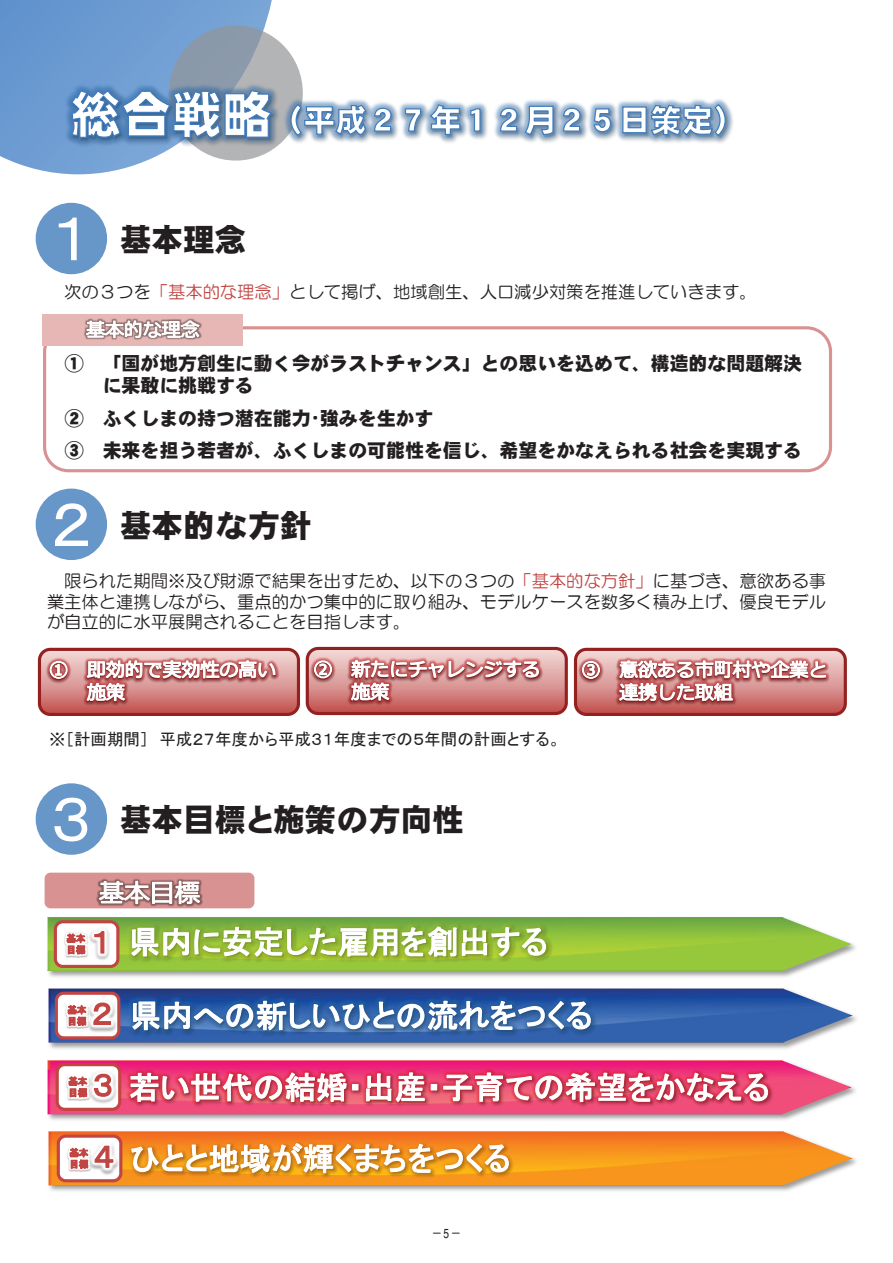
<style>
.page{position:relative;width:893px;height:1263px;background:#fff}
.page>*{position:absolute;margin:0;border:0;box-sizing:border-box;transform-origin:0 0}
.t1{font:63px "MS P Gothic";color:#fff}
.t2{font:31.5px "DH Gothic EB WINP RKSJ H";color:#231f20}
.t3{font:18.9px/22.6px "DF Gothic EB WIN RKSJ H";color:#231f20}
.t4{font:17.25px/20.9px "HG Maru Gothic MPRO";color:#231f20;text-align:justify}
.t5{font:16.5px "MS P Gothic";color:#231f20}
.t6{font:500 12.75px "Gothic BBB";color:#231f20;scale:.8 1}
.s1{color:#c14542}
</style>
<div class="page">
<svg style="left:0;top:0;width:272px;height:168px;background:#6d9cd1"></svg>
<svg style="left:169px;top:25px;width:134px;height:136px;background:#95a0ae"></svg>
<img style="left:31px;top:64px;width:271px;height:111px">
<img style="left:244px;top:80px;width:471px;height:86px">
<img style="left:716px;top:99px;width:17px;height:41px">
<svg style="left:70px;top:89px;width:203px;height:50px"></svg>
<svg style="left:290px;top:103px;width:436px;height:72px"></svg>
<div style="left:36px;top:203px;width:71px;height:71px;background:#6796c9;border-radius:50%"></div>
<div style="left:43px;top:326px;width:789px;height:146px;background:#fff;border:3px solid #d79291;border-radius:24px"></div>
<div style="left:42px;top:314px;width:201px;height:32px;background:#e6b7b5"></div>
<img style="left:84px;top:318px;width:118px;height:22px">
<svg style="left:86px;top:320px;width:114px;height:18px;background:#d1c1c0"></svg>
<div style="left:36px;top:489px;width:71px;height:71px;background:#6796c9;border-radius:50%"></div>
<div style="left:38px;top:648px;width:262px;height:68px;border:3px solid #922120;border-radius:11px"></div>
<img style="left:37px;top:655px;width:2px;height:17px">
<img style="left:37px;top:673px;width:32px;height:43px">
<img style="left:71px;top:715px;width:36px;height:1px">
<img style="left:109px;top:715px;width:38px;height:1px">
<svg style="left:39px;top:649px;width:250px;height:66px;background:#d18d8c"></svg>
<div style="left:306px;top:647px;width:262px;height:68px;border:3px solid #922120;border-radius:11px"></div>
<img style="left:289px;top:649px;width:7px;height:23px">
<img style="left:296px;top:651px;width:11px;height:21px">
<img style="left:289px;top:672px;width:2px;height:44px">
<img style="left:291px;top:672px;width:36px;height:44px">
<img style="left:329px;top:713px;width:5px;height:3px">
<img style="left:335px;top:713px;width:37px;height:3px">
<img style="left:373px;top:713px;width:39px;height:3px">
<svg style="left:307px;top:648px;width:257px;height:65px;background:#d18d8c"></svg>
<div style="left:574px;top:648px;width:273px;height:68px;border:3px solid #922120;border-radius:11px"></div>
<img style="left:559px;top:650px;width:7px;height:22px">
<img style="left:566px;top:652px;width:9px;height:20px">
<img style="left:845px;top:653px;width:2px;height:46px">
<img style="left:557px;top:672px;width:7px;height:43px">
<img style="left:559px;top:673px;width:5px;height:42px">
<img style="left:564px;top:672px;width:11px;height:40px">
<img style="left:566px;top:673px;width:17px;height:43px">
<img style="left:584px;top:714px;width:18px;height:2px">
<img style="left:603px;top:714px;width:112px;height:2px">
<img style="left:717px;top:714px;width:38px;height:2px">
<svg style="left:575px;top:649px;width:270px;height:65px;background:#d18f8e"></svg>
<div style="left:36px;top:783px;width:71px;height:72px;background:#6796c9;border-radius:50%"></div>
<img style="left:594px;top:943px;width:262px;height:34px">
<img style="left:45px;top:904px;width:17px;height:70px">
<svg style="left:48px;top:917px;width:803px;height:54px"></svg>
<img style="left:638px;top:988px;width:219px;height:58px">
<img style="left:49px;top:974px;width:589px;height:72px">
<img style="left:48px;top:978px;width:15px;height:68px">
<img style="left:148px;top:978px;width:470px;height:68px">
<img style="left:566px;top:980px;width:63px;height:66px">
<img style="left:567px;top:981px;width:59px;height:65px">
<img style="left:65px;top:976px;width:74px;height:70px">
<img style="left:84px;top:978px;width:64px;height:68px">
<img style="left:87px;top:979px;width:59px;height:67px">
<svg style="left:49px;top:989px;width:803px;height:53px"></svg>
<img style="left:47px;top:1060px;width:7px;height:59px">
<img style="left:746px;top:1114px;width:55px;height:7px">
<img style="left:85px;top:1049px;width:64px;height:70px">
<img style="left:88px;top:1050px;width:59px;height:69px">
<svg style="left:48px;top:1060px;width:803px;height:54px"></svg>
<img style="left:555px;top:1131px;width:302px;height:60px">
<img style="left:49px;top:1119px;width:506px;height:72px">
<img style="left:48px;top:1122px;width:17px;height:69px">
<img style="left:150px;top:1122px;width:385px;height:69px">
<img style="left:487px;top:1125px;width:55px;height:66px">
<img style="left:65px;top:1118px;width:78px;height:73px">
<img style="left:67px;top:1119px;width:74px;height:72px">
<img style="left:86px;top:1121px;width:64px;height:70px">
<img style="left:89px;top:1122px;width:59px;height:69px">
<svg style="left:49px;top:1132px;width:803px;height:53px;background:#f09d47"></svg>
<div style="left:45px;top:873px;width:209px;height:35px;background:#d79291;border-radius:6px"></div>
<img style="left:80px;top:872px;width:139px;height:58px">
<svg style="left:99px;top:881px;width:101px;height:23px;background:#ccb5b5"></svg>
<h1 class="t1" style="left:50px;top:207px;width:45px">１</h1>
<p class="t4" style="left:64px;top:281px;width:694px">次の３つを<span class="s1">「基本的な理念」</span>として掲げ、地域創生、人口減少対策を推進していきます。</p>
<h2 class="t2" style="left:120px;top:224px;width:127px">基本理念</h2>
<p class="t3" style="left:103px;top:352px;width:701px;text-indent:-38px">① 「国が地方創生に動く今がラストチャンス」との思いを込めて、構造的な問題解決に果敢に挑戦する</p>
<p class="t3" style="left:103px;top:407px;width:332px">ふくしまの持つ潜在能力･強みを生かす</p>
<p class="t3" style="left:65px;top:407px;width:20px">②</p>
<p class="t3" style="left:65px;top:439px;width:20px">③</p>
<p class="t3" style="left:103px;top:439px;width:701px">未来を担う若者が、ふくしまの可能性を信じ、希望をかなえられる社会を実現する</p>
<h1 class="t1" style="left:50px;top:493px;width:45px">２</h1>
<p class="t4" style="left:47px;top:570px;width:781px;text-indent:17px">限られた期間※及び財源で結果を出すため、以下の３つの<span class="s1">「基本的な方針」</span>に基づき、意欲ある事業主体と連携しながら、重点的かつ集中的に取り組み、モデルケースを数多く積み上げ、優良モデルが自立的に水平展開されることを目指します。</p>
<h2 class="t2" style="left:120px;top:509px;width:193px">基本的な方針</h2>
<p class="t5" style="left:49px;top:731px;width:101px">※［計画期間］</p>
<p class="t5" style="left:159px;top:731px;width:403px">平成２７年度から平成３１年度までの５年間の計画とする。</p>
<h1 class="t1" style="left:50px;top:787px;width:45px">３</h1>
<h2 class="t2" style="left:120px;top:804px;width:345px">基本目標と施策の方向性</h2>
<p class="t6" style="left:432px;top:1226px;width:38px">ー ー5</p>
</div>
